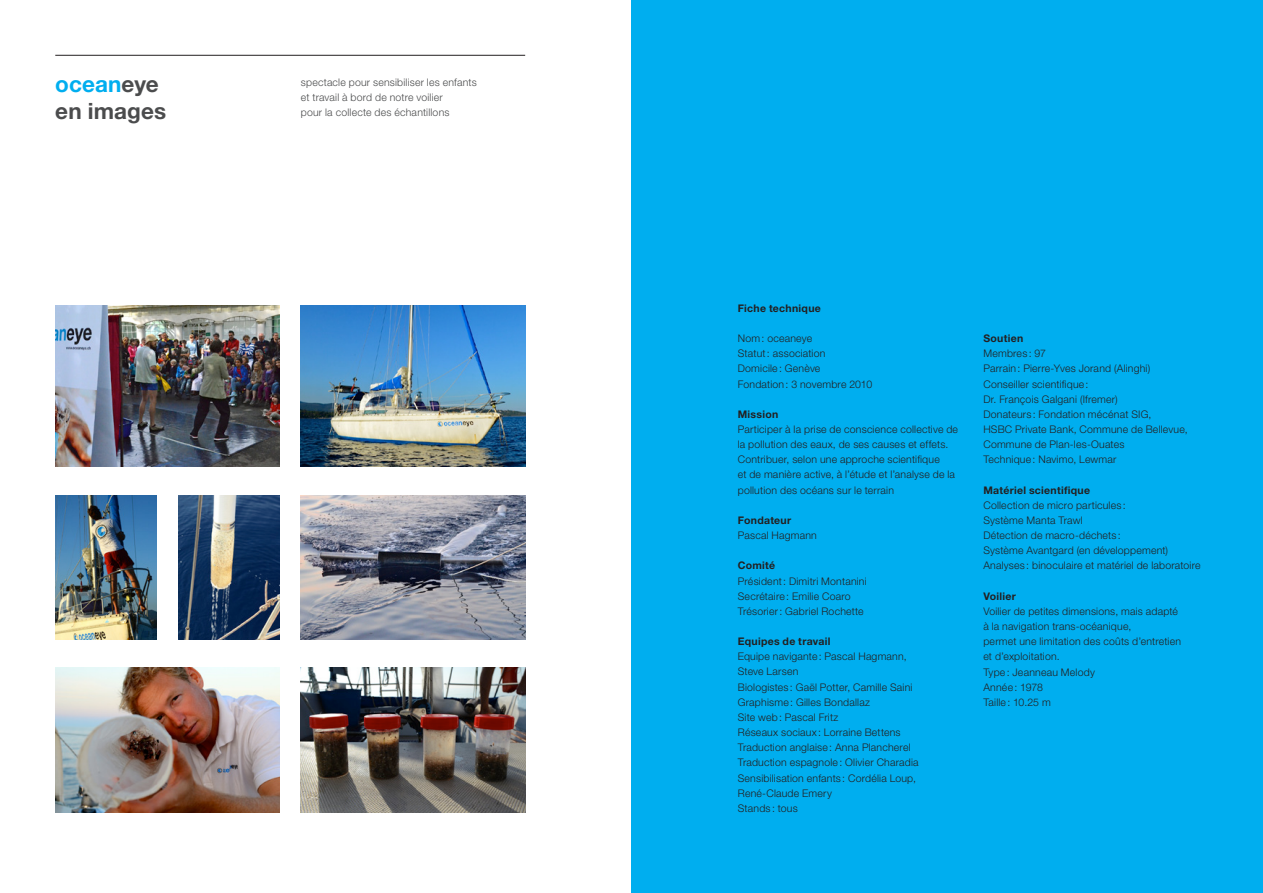
<style>
.page{position:relative;width:1263px;height:893px;background:#fff}
.page>*{position:absolute;margin:0;border:0;box-sizing:border-box;transform-origin:0 0}
.t1{font:700 22.5px/27px "Helvetica Neue LT Std";letter-spacing:.005em;color:#4b4c4d}
.t2{font:300 10.5px/15.1px "Helvetica Neue LT Std";letter-spacing:.02em;color:#231f20}
.t3{font:300 10.5px/15px "Helvetica Neue LT Std";letter-spacing:.02em;color:#4b4c4d}
.t4{font:700 10.5px "Helvetica Neue LT Std";letter-spacing:.025em;color:#231f20}
.s1{color:#00aeef}
</style>
<div class="page">
<div style="left:631px;top:0;width:632px;height:893px;background:#00aeef"></div>
<hr style="left:55px;top:55px;width:470px;height:1px;background:#231f20">
<img style="left:55px;top:305px;width:225px;height:162px">
<img style="left:55px;top:495px;width:102px;height:144px">
<img style="left:55px;top:668px;width:225px;height:144px">
<img style="left:301px;top:495px;width:224px;height:144px">
<img style="left:301px;top:668px;width:224px;height:144px">
<img style="left:301px;top:305px;width:224px;height:162px">
<img style="left:178px;top:495px;width:102px;height:144px">
<h1 class="t1" style="left:55px;top:70px;width:112px"><span class="s1">ocean</span>eye en images</h1>
<p class="t3" style="left:301px;top:75px;width:177px">spectacle pour sensibiliser les enfants et travail à bord de notre voilier<br>pour la collecte des échantillons</p>
<p class="t4" style="left:738px;top:302px;width:85px">Fiche technique</p>
<p class="t2" style="left:738px;top:331px;width:136px">Nom: oceaneye<br>Statut: association<br>Domicile: Genève<br>Fondation: 3 novembre 2010</p>
<p class="t4" style="left:738px;top:408px;width:42px">Mission</p>
<p class="t2" style="left:738px;top:421px;width:222px">Participer à la prise de conscience collective de la pollution des eaux, de ses causes et effets.<br>Contribuer, selon une approche scientifique<br>et de manière active, à l’étude et l’analyse de la pollution des océans sur le terrain</p>
<p class="t4" style="left:738px;top:514px;width:55px">Fondateur</p>
<p class="t2" style="left:738px;top:528px;width:81px">Pascal Hagmann</p>
<p class="t4" style="left:738px;top:559px;width:39px">Comité</p>
<p class="t2" style="left:738px;top:573px;width:130px">Président: Dimitri Montanini<br>Secrétaire: Emilie Coaro<br>Trésorier: Gabriel Rochette</p>
<p class="t4" style="left:738px;top:635px;width:94px">Equipes de travail</p>
<p class="t2" style="left:738px;top:649px;width:182px">Equipe navigante: Pascal Hagmann,<br>Steve Larsen<br>Biologistes: Gaël Potter, Camille Saini<br>Graphisme: Gilles Bondallaz<br>Site web: Pascal Fritz<br>Réseaux sociaux: Lorraine Bettens<br>Traduction anglaise: Anna Plancherel<br>Traduction espagnole: Olivier Charadia<br>Sensibilisation enfants: Cordélia Loup,<br>René-Claude Emery<br>Stands: tous</p>
<p class="t4" style="left:983px;top:332px;width:41px">Soutien</p>
<p class="t2" style="left:983px;top:346px;width:206px">Membres: 97<br>Parrain: Pierre-Yves Jorand (Alinghi)<br>Conseiller scientifique:<br>Dr. François Galgani (Ifremer)<br>Donateurs: Fondation mécénat SIG,<br>HSBC Private Bank, Commune de Bellevue,<br>Commune de Plan-les-Ouates<br>Technique: Navimo, Lewmar</p>
<p class="t4" style="left:983px;top:483px;width:108px">Matériel scientifique</p>
<p class="t2" style="left:983px;top:497px;width:219px">Collection de micro particules:<br>Système Manta Trawl<br>Détection de macro-déchets:<br>Système Avantgard (en développement)<br>Analyses: binoculaire et matériel de laboratoire</p>
<p class="t4" style="left:983px;top:589px;width:34px">Voilier</p>
<p class="t2" style="left:983px;top:603px;width:199px">Voilier de petites dimensions, mais adapté à la navigation trans-océanique,<br>permet une limitation des coûts d’entretien et d’exploitation.<br>Type: Jeanneau Melody<br>Année: 1978<br>Taille: 10.25 m</p>
</div>
